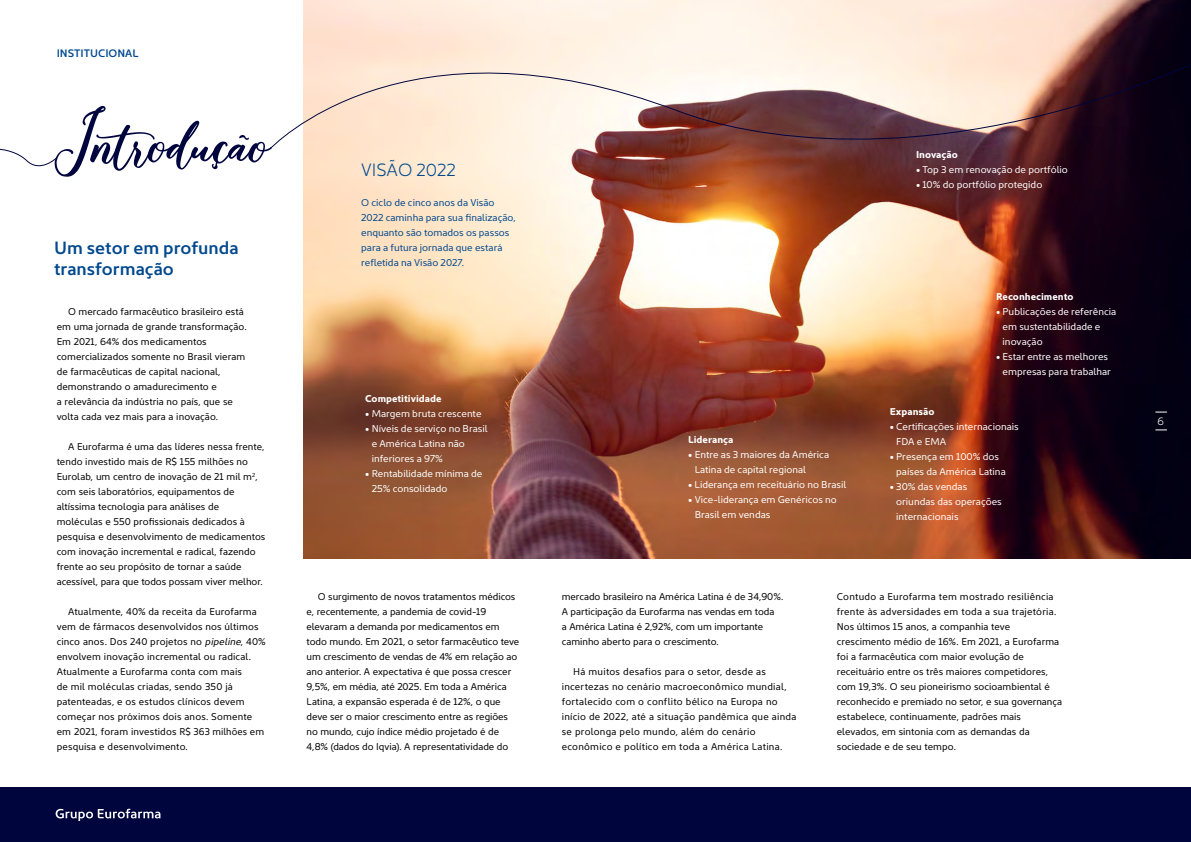
<style>
.page{position:relative;width:1191px;height:842px;background:#fff}
.page>*{position:absolute;margin:0;border:0;box-sizing:border-box;transform-origin:0 0}
.t1{font:112.1px "Milenium Script";color:#00053e}
.t2{font:600 18px/21.6px "Kyrial Sans Pro";color:#00488e}
.t3{font:300 18px "Kyrial Sans Pro";color:#00488e}
.t4{font:600 11px "Kyrial Sans Pro";color:#00488e}
.t5{font:300 11px "Kyrial Sans Pro";color:#fff}
.t6{font:10px/15px "Kyrial Sans Pro";letter-spacing:.005em;color:#000}
.t7{font:10px/15px "Kyrial Sans Pro";color:#fff}
.t8{font:10px/15px "Kyrial Sans Pro";letter-spacing:.025em;color:#000}
.t9{font:10px/15px "Kyrial Sans Pro";color:#00488e}
.t10{font:700 10px "Kyrial Sans Pro";color:#fff}
.s1{font-style:italic}
</style>
<div class="page">
<img style="left:304px;top:169px;width:887px;height:389px">
<svg style="left:269px;top:0;width:922px;height:169px;background:#c6aea6"></svg>
<svg style="left:0;top:148px;width:57px;height:19px"></svg>
<div style="left:0;top:788px;width:1191px;height:54px;background:#00053e"></div>
<svg style="left:56px;top:809px;width:104px;height:12px"></svg>
<p class="t4" style="left:57px;top:45px;width:83px">INSTITUCIONAL</p>
<h1 class="t1" style="left:54px;top:92px;width:218px">Introdução</h1>
<h2 class="t2" style="left:54px;top:235px;width:186px">Um setor em profunda transformação</h2>
<p class="t6" style="left:57px;top:303px;width:191px;text-indent:11px">O mercado farmacêutico brasileiro está em uma jornada de grande transformação.<br>Em 2021, 64% dos medicamentos comercializados somente no Brasil vieram de farmacêuticas de capital nacional, demonstrando o amadurecimento e<br>a relevância da indústria no país, que se volta cada vez mais para a inovação.</p>
<p class="t6" style="left:57px;top:438px;width:210px;text-indent:11px">A Eurofarma é uma das líderes nessa frente, tendo investido mais de R$ 155 milhões no Eurolab, um centro de inovação de 21 mil m<sup>2</sup>, com seis laboratórios, equipamentos de altíssima tecnologia para análises de moléculas e 550 profissionais dedicados à pesquisa e desenvolvimento de medicamentos com inovação incremental e radical, fazendo frente ao seu propósito de tornar a saúde acessível, para que todos possam viver melhor.</p>
<p class="t6" style="left:57px;top:603px;width:211px;text-indent:11px">Atualmente, 40% da receita da Eurofarma vem de fármacos desenvolvidos nos últimos cinco anos. Dos 240 projetos no <span class="s1">pipeline</span>, 40% envolvem inovação incremental ou radical.<br>Atualmente a Eurofarma conta com mais<br>de mil moléculas criadas, sendo 350 já patenteadas, e os estudos clínicos devem começar nos próximos dois anos. Somente em 2021, foram investidos R$ 363 milhões em pesquisa e desenvolvimento.</p>
<h2 class="t3" style="left:361px;top:157px;width:96px">VISÃO 2022</h2>
<p class="t9" style="left:361px;top:195px;width:156px">O ciclo de cinco anos da Visão<br>2022 caminha para sua finalização, enquanto são tomados os passos para a futura jornada que estará refletida na Visão 2027.</p>
<p class="t10" style="left:365px;top:391px;width:78px">Competitividade</p>
<p class="t7" style="left:365px;top:405px;width:118px">• Margem bruta crescente</p>
<p class="t7" style="left:372px;top:420px;width:117px;text-indent:-6px">• Níveis de serviço no Brasil e América Latina não inferiores a 97%</p>
<p class="t7" style="left:372px;top:465px;width:112px;text-indent:-6px">• Rentabilidade mínima de<br>25% consolidado</p>
<p class="t6" style="left:306px;top:588px;width:214px;text-indent:11px">O surgimento de novos tratamentos médicos e, recentemente, a pandemia de covid-19 elevaram a demanda por medicamentos em todo mundo. Em 2021, o setor farmacêutico teve um crescimento de vendas de 4% em relação ao ano anterior. A expectativa é que possa crescer 9,5%, em média, até 2025. Em toda a América Latina, a expansão esperada é de 12%, o que deve ser o maior crescimento entre as regiões no mundo, cujo índice médio projetado é de 4,8% (dados do Iqvia). A representatividade do</p>
<p class="t10" style="left:916px;top:147px;width:43px">Inovação</p>
<p class="t7" style="left:916px;top:161px;width:153px">• Top 3 em renovação de portfólio</p>
<p class="t7" style="left:916px;top:176px;width:128px">• 10% do portfólio protegido</p>
<p class="t10" style="left:688px;top:432px;width:47px">Liderança</p>
<p class="t7" style="left:694px;top:446px;width:136px;text-indent:-6px">• Entre as 3 maiores da América<br>Latina de capital regional</p>
<p class="t7" style="left:688px;top:476px;width:160px">• Liderança em receituário no Brasil</p>
<p class="t7" style="left:694px;top:491px;width:144px;text-indent:-6px">• Vice-liderança em Genéricos no<br>Brasil em vendas</p>
<p class="t10" style="left:996px;top:289px;width:79px">Reconhecimento</p>
<p class="t7" style="left:1002px;top:303px;width:115px;text-indent:-6px">• Publicações de referência em sustentabilidade e inovação</p>
<p class="t7" style="left:996px;top:348px;width:116px;text-align:right">• Estar entre as melhores empresas para trabalhar</p>
<p class="t10" style="left:889px;top:404px;width:46px">Expansão</p>
<p class="t7" style="left:896px;top:419px;width:124px;text-indent:-6px">• Certificações internacionais<br>FDA e EMA</p>
<p class="t7" style="left:896px;top:449px;width:111px;text-indent:-6px">• Presença em 100% dos países da América Latina</p>
<p class="t7" style="left:896px;top:479px;width:107px;text-indent:-6px">• 30% das vendas oriundas das operações internacionais</p>
<p class="t6" style="left:562px;top:588px;width:223px">mercado brasileiro na América Latina é de 34,90%.<br>A participação da Eurofarma nas vendas em toda<br>a América Latina é 2,92%, com um importante caminho aberto para o crescimento.</p>
<p class="t8" style="left:562px;top:663px;width:236px;text-indent:11px">Há muitos desafios para o setor, desde as incertezas no cenário macroeconômico mundial, fortalecido com o conflito bélico na Europa no início de 2022, até a situação pandêmica que ainda se prolonga pelo mundo, além do cenário econômico e político em toda a América Latina.</p>
<p class="t6" style="left:837px;top:588px;width:227px">Contudo a Eurofarma tem mostrado resiliência frente às adversidades em toda a sua trajetória.<br>Nos últimos 15 anos, a companhia teve crescimento médio de 16%. Em 2021, a Eurofarma foi a farmacêutica com maior evolução de receituário entre os três maiores competidores, com 19,3%. O seu pioneirismo socioambiental é reconhecido e premiado no setor, e sua governança estabelece, continuamente, padrões mais elevados, em sintonia com as demandas da sociedade e de seu tempo.</p>
<p class="t5" style="left:1157px;top:413px;width:8px">6</p>
</div>
